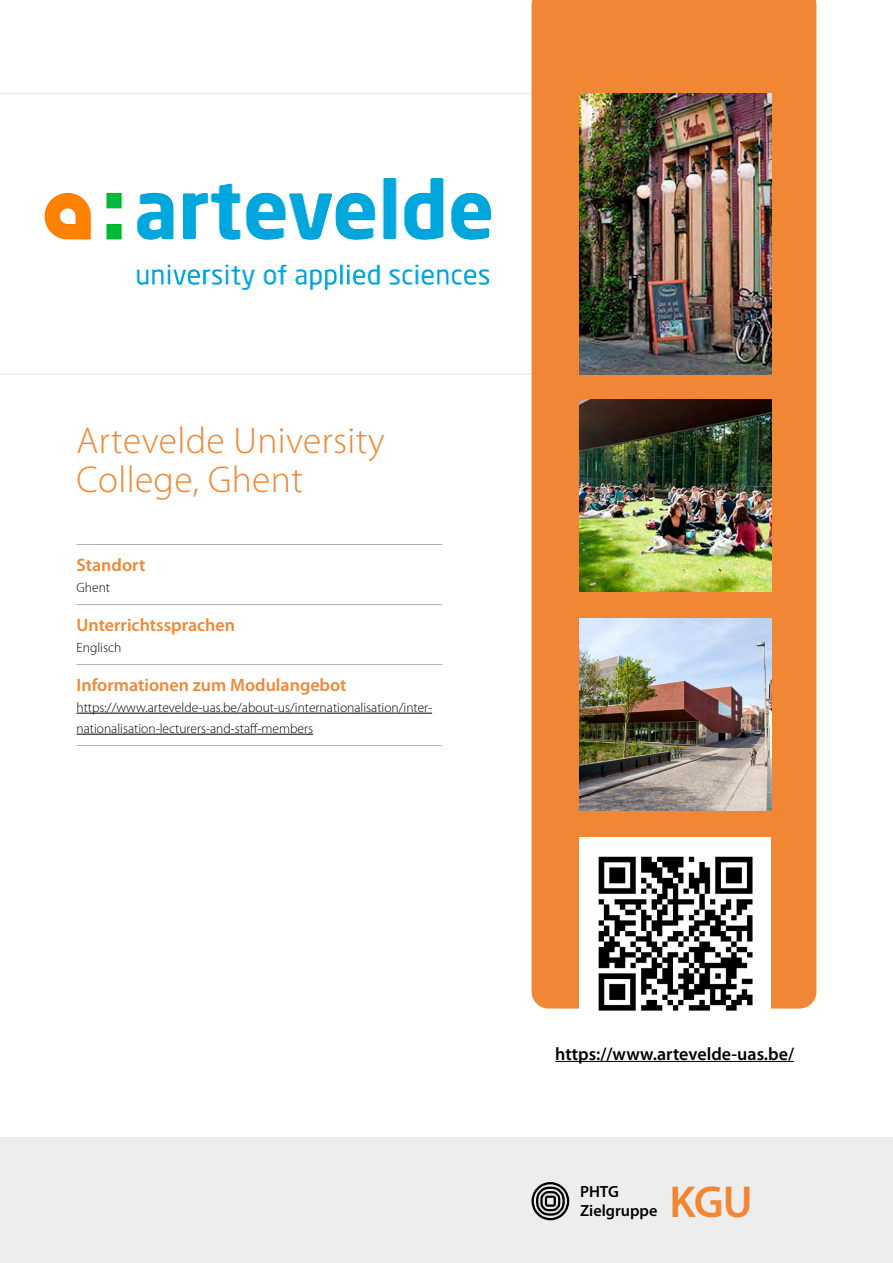
<style>
.page{position:relative;width:893px;height:1263px;background:#fff}
.page>*{position:absolute;margin:0;border:0;box-sizing:border-box;transform-origin:0 0}
.t1{font:600 45px "Myriad Pro";color:#f18734}
.t2{font:300 37.5px/39px "Myriad Pro";letter-spacing:.01em;color:#f18734}
.t3{font:600 18px "Myriad Pro";color:#f18734}
.t4{font:600 18px "Myriad Pro";color:#000}
.t5{font:600 16.2px/18.9px "Myriad Pro";color:#000}
.t6{font:300 13.5px/21px "Myriad Pro";color:#000}
</style>
<div class="page">
<svg style="left:0;top:93px;width:531px;height:282px"></svg>
<div style="left:531px;top:0;width:285px;height:1008px;background:#f18734"></div>
<img style="left:580px;top:400px;width:191px;height:191px">
<img style="left:580px;top:619px;width:191px;height:191px">
<img style="left:580px;top:94px;width:191px;height:280px">
<hr style="left:555px;top:1061px;width:239px;height:1px;background:#000">
<div style="left:580px;top:838px;width:191px;height:191px;background:#fff"></div>
<img style="left:598px;top:856px;width:155px;height:155px">
<div style="left:0;top:1137px;width:893px;height:126px;background:#ededed"></div>
<hr style="left:77px;top:544px;width:365px;height:1px;background:#b3b2b2">
<hr style="left:77px;top:604px;width:365px;height:1px;background:#b3b2b2">
<hr style="left:77px;top:664px;width:365px;height:1px;background:#b3b2b2">
<hr style="left:77px;top:745px;width:365px;height:1px;background:#b3b2b2">
<hr style="left:77px;top:713px;width:355px;height:1px;background:#000">
<hr style="left:77px;top:734px;width:236px;height:1px;background:#000">
<svg style="left:531px;top:1182px;width:38px;height:38px"></svg>
<h2 class="t2" style="left:77px;top:422px;width:310px">Artevelde University<br>College, Ghent</h2>
<h3 class="t3" style="left:77px;top:555px;width:70px">Standort</h3>
<p class="t6" style="left:77px;top:577px;width:35px">Ghent</p>
<h3 class="t3" style="left:77px;top:615px;width:160px">Unterrichtssprachen</h3>
<p class="t6" style="left:77px;top:637px;width:46px">Englisch</p>
<h3 class="t3" style="left:77px;top:675px;width:272px">Informationen zum Modulangebot</h3>
<p class="t6" style="left:77px;top:697px;width:357px">https://www.artevelde-uas.be/about-us/internationalisation/inter&shy;nationalisation-lecturers-and-staff-members</p>
<h3 class="t4" style="left:555px;top:1043px;width:240px">https://www.artevelde-uas.be/</h3>
<p class="t5" style="left:580px;top:1182px;width:79px">PHTG<br>Zielgruppe</p>
<h1 class="t1" style="left:670px;top:1176px;width:85px">KGU</h1>
</div>
